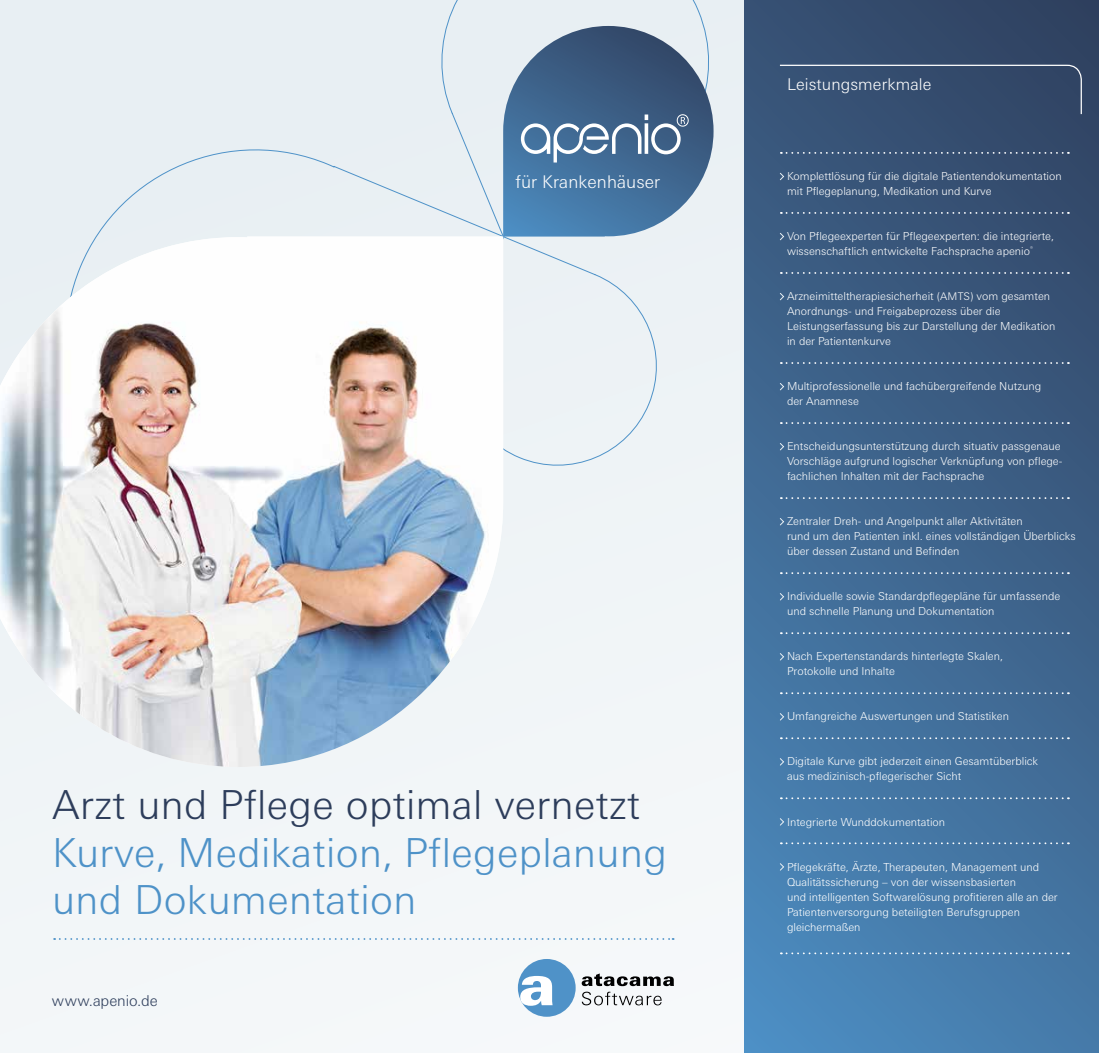
<style>
.page{position:relative;width:1099px;height:1053px;background:#fff}
.page>*{position:absolute;margin:0;border:0;box-sizing:border-box;transform-origin:0 0}
.t1{font:300 40px/47.5px "Linotype Univers Basic";letter-spacing:.01em;color:#4e92c8}
.t2{font:300 40px "Linotype Univers Basic";letter-spacing:.01em;color:#2d3d5b}
.t3{font:300 17.5px "Linotype Univers Basic";letter-spacing:.005em;color:#fff}
.t4{font:300 16.25px "Linotype Univers Basic";letter-spacing:.005em;color:#fff}
.t5{font:300 15px "Linotype Univers Basic";letter-spacing:-.005em;color:#2d3d5b}
.t6{font:300 11px/15px "Linotype Univers Basic";color:#fff}
.s1{font-size:10.5px}
</style>
<div class="page">
<div style="left:744px;top:0;width:354px;height:1052px;background:linear-gradient(to bottom,#334768,#4a84b6)"></div>
<div style="left:0;top:0;width:743px;height:1052px;background:#f2f6f8"></div>
<div style="left:441px;top:0;width:273px;height:141px;background:#e8eff3"></div>
<div style="left:96px;top:124px;width:407px;height:112px;background:#e9eff3"></div>
<svg style="left:780px;top:152px;width:288px;height:2px"></svg>
<svg style="left:779px;top:172px;width:5px;height:9px"></svg>
<svg style="left:780px;top:212px;width:288px;height:2px"></svg>
<svg style="left:779px;top:232px;width:5px;height:9px"></svg>
<svg style="left:780px;top:272px;width:288px;height:2px"></svg>
<svg style="left:779px;top:292px;width:5px;height:9px"></svg>
<svg style="left:780px;top:362px;width:288px;height:2px"></svg>
<svg style="left:779px;top:382px;width:5px;height:9px"></svg>
<svg style="left:780px;top:422px;width:288px;height:2px"></svg>
<svg style="left:779px;top:442px;width:5px;height:9px"></svg>
<svg style="left:780px;top:497px;width:288px;height:2px"></svg>
<svg style="left:779px;top:517px;width:5px;height:9px"></svg>
<svg style="left:780px;top:572px;width:288px;height:2px"></svg>
<svg style="left:779px;top:592px;width:5px;height:9px"></svg>
<svg style="left:780px;top:632px;width:288px;height:2px"></svg>
<svg style="left:779px;top:652px;width:5px;height:9px"></svg>
<svg style="left:780px;top:692px;width:288px;height:2px"></svg>
<svg style="left:779px;top:712px;width:5px;height:9px"></svg>
<svg style="left:780px;top:737px;width:288px;height:2px"></svg>
<svg style="left:779px;top:757px;width:5px;height:9px"></svg>
<svg style="left:780px;top:797px;width:288px;height:2px"></svg>
<svg style="left:779px;top:817px;width:5px;height:9px"></svg>
<svg style="left:780px;top:842px;width:288px;height:2px"></svg>
<svg style="left:779px;top:862px;width:5px;height:9px"></svg>
<svg style="left:780px;top:952px;width:288px;height:2px"></svg>
<svg style="left:778px;top:64px;width:304px;height:51px;background:#395071"></svg>
<svg style="left:503px;top:26px;width:210px;height:210px"></svg>
<div style="left:518px;top:958px;width:57px;height:58px;background:#4f92c8;border-radius:50%"></div>
<svg style="left:520px;top:975px;width:32px;height:30px"></svg>
<svg style="left:581px;top:973px;width:93px;height:32px"></svg>
<svg style="left:54px;top:938px;width:619px;height:1px"></svg>
<svg style="left:503px;top:236px;width:154px;height:230px"></svg>
<img style="left:0;top:236px;width:503px;height:531px">
<h2 class="t3" style="left:515px;top:171px;width:146px">für Krankenhäuser</h2>
<h1 class="t2" style="left:52px;top:781px;width:589px">Arzt und Pflege optimal vernetzt</h1>
<h1 class="t1" style="left:52px;top:828px;width:616px">Kurve, Medikation, Pflegeplanung und Dokumentation</h1>
<h3 class="t5" style="left:52px;top:991px;width:107px">www.apenio.de</h3>
<h3 class="t4" style="left:787px;top:75px;width:146px">Leistungsmerkmale</h3>
<p class="t6" style="left:787px;top:168px;width:276px">Komplettlösung für die digitale Patientendokumentation mit Pflegeplanung, Medikation und Kurve</p>
<p class="t6" style="left:787px;top:228px;width:269px">Von Pflegeexperten für Pflegeexperten: die integrierte, wissenschaftlich entwickelte Fachsprache apenio<sup>®</sup></p>
<p class="t6" style="left:787px;top:288px;width:270px">Arzneimitteltherapiesicherheit (<span class="s1">AMTS</span>) vom gesamten Anordnungs- und Freigabeprozess über die Leistungserfassung bis zur Darstellung der Medikation in der Patientenkurve</p>
<p class="t6" style="left:787px;top:378px;width:256px">Multiprofessionelle und fachübergreifende Nutzung der Anamnese</p>
<p class="t6" style="left:787px;top:438px;width:277px">Entscheidungsunterstützung durch situativ passgenaue<br>Vorschläge aufgrund logischer Verknüpfung von pflege&shy;fachlichen Inhalten mit der Fachsprache</p>
<p class="t6" style="left:787px;top:513px;width:290px">Zentraler Dreh- und Angelpunkt aller Aktivitäten<br>rund um den Patienten inkl. eines vollständigen Überblicks über dessen Zustand und Befinden</p>
<p class="t6" style="left:787px;top:588px;width:275px">Individuelle sowie Standardpflegepläne für umfassende und schnelle Planung und Dokumentation</p>
<p class="t6" style="left:787px;top:648px;width:218px">Nach Expertenstandards hinterlegte Skalen,<br>Protokolle und Inhalte</p>
<p class="t6" style="left:787px;top:708px;width:224px">Umfangreiche Auswertungen und Statistiken</p>
<p class="t6" style="left:787px;top:753px;width:253px">Digitale Kurve gibt jederzeit einen Gesamtüberblick aus medizinisch-pflegerischer Sicht</p>
<p class="t6" style="left:787px;top:813px;width:160px">Integrierte Wunddokumentation</p>
<p class="t6" style="left:787px;top:858px;width:272px">Pflegekräfte, Ärzte, Therapeuten, Management und Qualitätssicherung – von der wissensbasierten<br>und intelligenten Softwarelösung profitieren alle an der Patientenversorgung beteiligten Berufsgruppen gleichermaßen</p>
</div>
